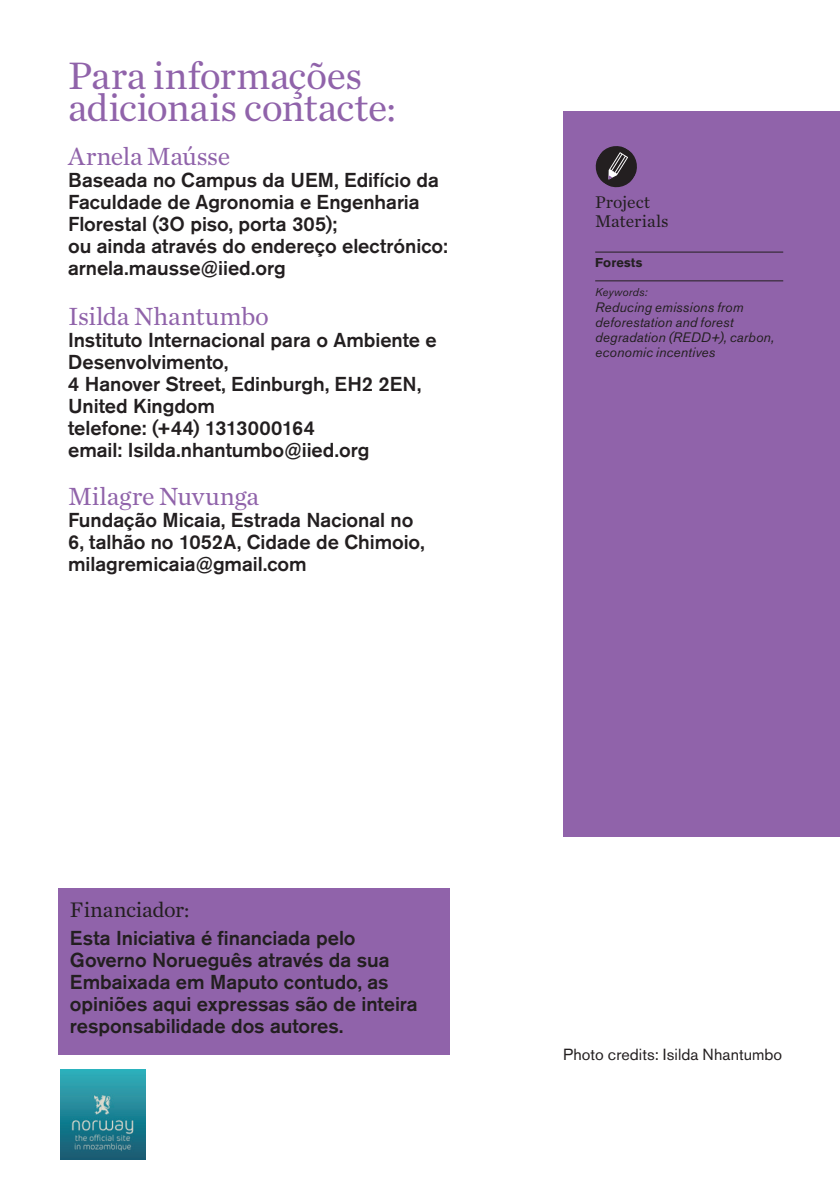
<style>
.page{position:relative;width:840px;height:1191px;background:#fff}
.page>*{position:absolute;margin:0;border:0;box-sizing:border-box;transform-origin:0 0}
.t1{font:40px/32px "Chronicle Text G1";letter-spacing:-.015em;color:#9063aa}
.t2{font:26px "Chronicle Text G1";letter-spacing:-.01em;color:#9063aa}
.t3{font:22px "Chronicle Text G1";letter-spacing:-.01em;color:#231f20}
.t4{font:500 20px/22px "Akzidenz Grotesk BE";letter-spacing:-.005em;color:#231f20}
.t5{font:17.6px/18.8px "Chronicle Text G1";letter-spacing:.005em;color:#231f20}
.t6{font:16px "Akzidenz Grotesk BE";letter-spacing:.005em;color:#231f20}
.t7{font:italic 13.6px/15.2px "Akzidenz Grotesk BE";letter-spacing:.01em;color:#231f20}
.t8{font:700 12.8px "Akzidenz Grotesk BE";letter-spacing:.015em;color:#231f20}
.t9{font:italic 11.4px "Akzidenz Grotesk BE";letter-spacing:.01em;color:#231f20}
</style>
<div class="page">
<div style="left:563px;top:111px;width:276px;height:726px;background:#9063aa"></div>
<svg style="left:595px;top:146px;width:42px;height:42px"></svg>
<div style="left:59px;top:888px;width:391px;height:166px;background:#9063aa"></div>
<hr style="left:595px;top:252px;width:187px;height:1px;background:#231f20">
<hr style="left:595px;top:280px;width:187px;height:1px;background:#231f20">
<img style="left:60px;top:1069px;width:85px;height:90px">
<h1 class="t1" style="left:68px;top:57px;width:329px">Para informações adicionais contacte:</h1>
<h2 class="t2" style="left:68px;top:136px;width:164px">Arnela Maússe</h2>
<p class="t4" style="left:68px;top:168px;width:381px">Baseada no Campus da UEM, Edifício da Faculdade de Agronomia e Engenharia Florestal (3O piso, porta 305);<br>ou ainda através do endereço electrónico: arnela.mausse@iied.org</p>
<h2 class="t2" style="left:68px;top:296px;width:202px">Isilda Nhantumbo</h2>
<p class="t4" style="left:68px;top:328px;width:370px">Instituto Internacional para o Ambiente e<br>Desenvolvimento,<br>4 Hanover Street, Edinburgh, EH2 2EN,<br>United Kingdom<br>telefone: (+44) 1313000164<br>email: Isilda.nhantumbo@iied.org</p>
<h2 class="t2" style="left:68px;top:476px;width:192px">Milagre Nuvunga</h2>
<p class="t4" style="left:68px;top:508px;width:358px">Fundação Micaia, Estrada Nacional no<br>6, talhão no 1052A, Cidade de Chimoio, milagremicaia@gmail.com</p>
<p class="t5" style="left:594px;top:191px;width:75px">Project<br>Materials</p>
<p class="t8" style="left:595px;top:255px;width:49px">Forests</p>
<p class="t9" style="left:595px;top:285px;width:54px">Keywords:</p>
<p class="t7" style="left:595px;top:299px;width:180px">Reducing emissions from deforestation and forest degradation (REDD+), carbon, economic incentives</p>
<p class="t3" style="left:70px;top:893px;width:121px">Financiador:</p>
<p class="t4" style="left:70px;top:926px;width:349px">Esta Iniciativa é financiada pelo Governo Norueguês através da sua Embaixada em Maputo contudo, as opiniões aqui expressas são de inteira responsabilidade dos autores.</p>
<p class="t6" style="left:563px;top:1044px;width:220px">Photo credits: Isilda Nhantumbo</p>
</div>
